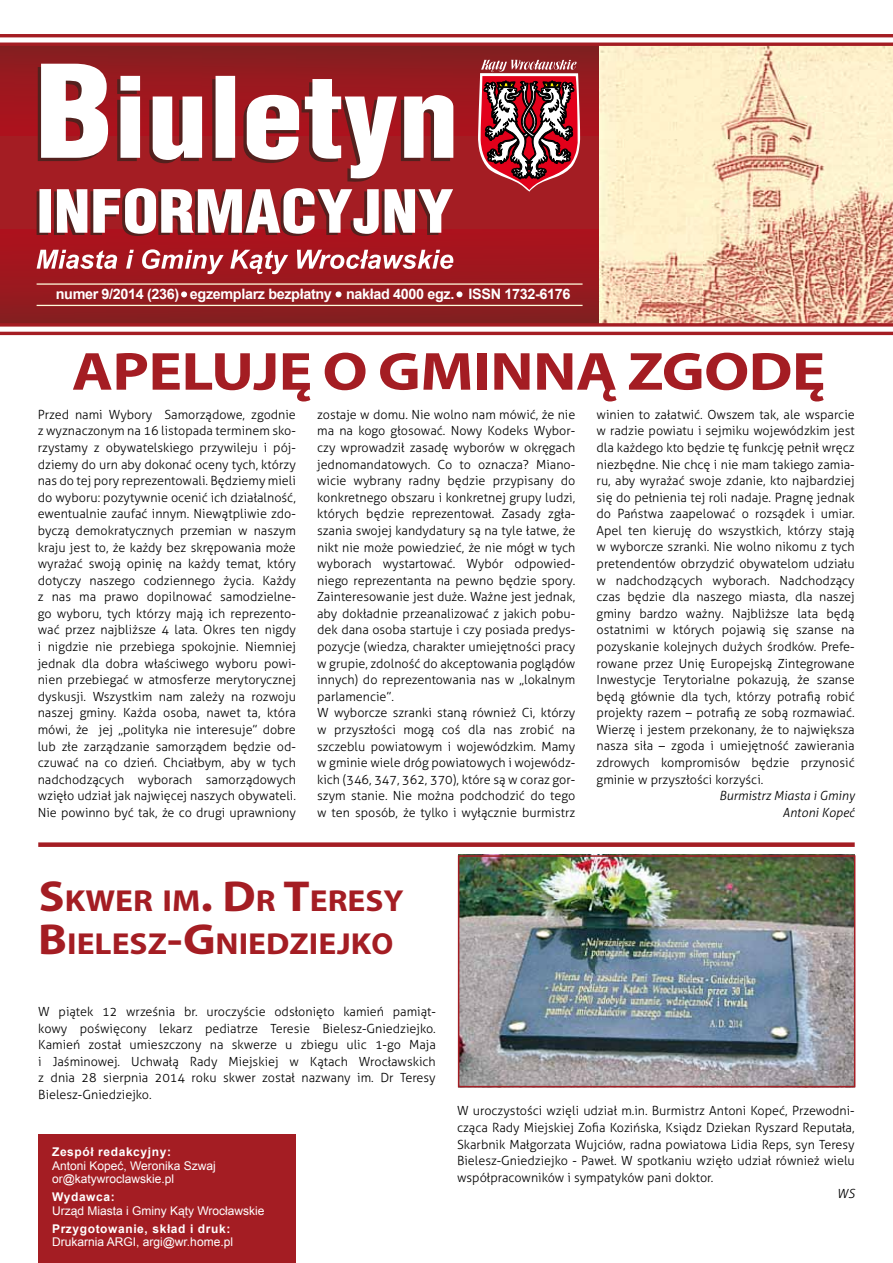
<style>
.page{position:relative;width:893px;height:1263px;background:#fff}
.page>*{position:absolute;margin:0;border:0;box-sizing:border-box;transform-origin:0 0}
.t1{font:700 54px "Myriad Pro";letter-spacing:-.01em;color:#a41d23;scale:1.17 1}
.t2{font:700 30.45px/43.5px "Myriad Pro";color:#a41d23;scale:1.1 1}
.t3{font:700 14.4px "Arial";letter-spacing:-.025em;color:#fff}
.t4{font:300 12.6px/16.6px "Aller";color:#000;text-align:justify}
.t5{font:italic 300 12.6px/16.6px "Aller";color:#000;text-align:right}
.t6{font:12px/13.5px "Arial";color:#fff}
.t7{font:700 12px "Arial";letter-spacing:.05em;color:#fff}
.s1{font-size:43.5px}
</style>
<div class="page">
<div style="left:0;top:44px;width:608px;height:281px;background:#a41d23"></div>
<img style="left:0;top:46px;width:600px;height:90px">
<img style="left:0;top:229px;width:600px;height:94px">
<hr style="left:0;top:332px;width:893px;height:3px;background:#a41d23">
<hr style="left:0;top:34px;width:893px;height:3px;background:#a41d23">
<svg style="left:38px;top:67px;width:332px;height:115px"></svg>
<svg style="left:41px;top:64px;width:412px;height:114px"></svg>
<svg style="left:37px;top:188px;width:416px;height:48px"></svg>
<img style="left:600px;top:46px;width:293px;height:277px">
<svg style="left:0;top:323px;width:893px;height:4px;fill:#a41d23"></svg>
<hr style="left:0;top:43px;width:893px;height:3px;background:#a41d23">
<svg style="left:37px;top:249px;width:416px;height:25px"></svg>
<svg style="left:478px;top:60px;width:102px;height:132px;background:#a34a52"></svg>
<hr style="left:37px;top:305px;width:546px;height:1px;background:#fffbdb">
<hr style="left:37px;top:283px;width:546px;height:2px;background:#fffbdb">
<div style="left:38px;top:1134px;width:258px;height:129px;background:#a41d23"></div>
<svg style="left:181px;top:291px;width:6px;height:6px"></svg>
<svg style="left:335px;top:291px;width:7px;height:6px"></svg>
<svg style="left:456px;top:291px;width:6px;height:6px"></svg>
<img style="left:461px;top:858px;width:391px;height:226px">
<div style="left:38px;top:842px;width:817px;height:5px;background:#a41d23"></div>
<div style="left:458px;top:855px;width:397px;height:232px;border:2px solid #a41d23"></div>
<p class="t3" style="left:56px;top:285px;width:516px">numer 9/2014 (236) egzemplarz bezpłatny nakład 4000 egz. ISSN 1732-6176</p>
<h1 class="t1" style="left:72px;top:336px;width:646px">APELUJĘ O GMINNĄ ZGODĘ</h1>
<p class="t4" style="left:38px;top:406px;width:260px">Przed nami Wybory Samorządowe, zgodnie z wyznaczonym na 16 listopada terminem sko&shy;rzystamy z obywatelskiego przywileju i pój&shy;dziemy do urn aby dokonać oceny tych, którzy nas do tej pory reprezentowali. Będziemy mieli do wyboru: pozytywnie ocenić ich działalność, ewentualnie zaufać innym. Niewątpliwie zdo&shy;byczą demokratycznych przemian w naszym kraju jest to, że każdy bez skrępowania może wyrażać swoją opinię na każdy temat, który dotyczy naszego codziennego życia. Każdy z nas ma prawo dopilnować samodzielne&shy;go wyboru, tych którzy mają ich reprezento&shy;wać przez najbliższe 4 lata. Okres ten nigdy i nigdzie nie przebiega spokojnie. Niemniej jednak dla dobra właściwego wyboru powi&shy;nien przebiegać w atmosferze merytorycznej dyskusji. Wszystkim nam zależy na rozwoju naszej gminy. Każda osoba, nawet ta, która mówi, że jej „polityka nie interesuje” dobre lub złe zarządzanie samorządem będzie od&shy;czuwać na co dzień. Chciałbym, aby w tych nadchodzących wyborach samorządowych wzięło udział jak najwięcej naszych obywateli.<br>Nie powinno być tak, że co drugi uprawniony</p>
<p class="t4" style="left:317px;top:406px;width:260px;text-align:left">zostaje w domu. Nie wolno nam mówić, że nie ma na kogo głosować. Nowy Kodeks Wybor&shy;czy wprowadził zasadę wyborów w okręgach jednomandatowych. Co to oznacza? Miano&shy;wicie wybrany radny będzie przypisany do konkretnego obszaru i konkretnej grupy ludzi, których będzie reprezentował. Zasady zgła&shy;szania swojej kandydatury są na tyle łatwe, że nikt nie może powiedzieć, że nie mógł w tych wyborach wystartować. Wybór odpowied&shy;niego reprezentanta na pewno będzie spory.<br>Zainteresowanie jest duże. Ważne jest jednak, aby dokładnie przeanalizować z jakich pobu&shy;dek dana osoba startuje i czy posiada predys&shy;pozycje (wiedza, charakter umiejętności pracy w grupie, zdolność do akceptowania poglądów innych) do reprezentowania nas w „lokalnym parlamencie”.<br>W wyborcze szranki staną również Ci, którzy w przyszłości mogą coś dla nas zrobić na szczeblu powiatowym i wojewódzkim. Mamy w gminie wiele dróg powiatowych i wojewódz&shy;kich (346, 347, 362, 370), które są w coraz gor&shy;szym stanie. Nie można podchodzić do tego w ten sposób, że tylko i wyłącznie burmistrz</p>
<p class="t4" style="left:597px;top:406px;width:260px">winien to załatwić. Owszem tak, ale wsparcie w radzie powiatu i sejmiku wojewódzkim jest dla każdego kto będzie tę funkcję pełnił wręcz niezbędne. Nie chcę i nie mam takiego zamia&shy;ru, aby wyrażać swoje zdanie, kto najbardziej się do pełnienia tej roli nadaje. Pragnę jednak do Państwa zaapelować o rozsądek i umiar.<br>Apel ten kieruję do wszystkich, którzy stają w wyborcze szranki. Nie wolno nikomu z tych pretendentów obrzydzić obywatelom udziału w nadchodzących wyborach. Nadchodzący czas będzie dla naszego miasta, dla naszej gminy bardzo ważny. Najbliższe lata będą ostatnimi w których pojawią się szanse na pozyskanie kolejnych dużych środków. Prefe&shy;rowane przez Unię Europejską Zintegrowane Inwestycje Terytorialne pokazują, że szanse będą głównie dla tych, którzy potrafią robić projekty razem – potrafią ze sobą rozmawiać.<br>Wierzę i jestem przekonany, że to największa nasza siła – zgoda i umiejętność zawierania zdrowych kompromisów będzie przynosić gminie w przyszłości korzyści.</p>
<p class="t5" style="left:719px;top:787px;width:137px">Burmistrz Miasta i Gminy<br>Antoni Kopeć</p>
<h2 class="t2" style="left:38px;top:878px;width:334px"><span class="s1">S</span>KWER IM<span class="s1">. D</span>R <span class="s1">T</span>ERESY<br><span class="s1">B</span>IELESZ<span class="s1">-G</span>NIEDZIEJKO</h2>
<p class="t4" style="left:38px;top:1003px;width:399px">W piątek 12 września br. uroczyście odsłonięto kamień pamiąt&shy;kowy poświęcony lekarz pediatrze Teresie Bielesz-Gniedziejko.<br>Kamień został umieszczony na skwerze u zbiegu ulic 1-go Maja i Jaśminowej. Uchwałą Rady Miejskiej w Kątach Wrocławskich z dnia 28 sierpnia 2014 roku skwer został nazwany im. Dr Teresy Bielesz-Gniedziejko.</p>
<p class="t7" style="left:52px;top:1144px;width:120px">Zespół redakcyjny:</p>
<p class="t6" style="left:52px;top:1159px;width:165px">Antoni Kopeć, Weronika Szwaj or@katywroclawskie.pl</p>
<p class="t7" style="left:52px;top:1189px;width:64px">Wydawca:</p>
<p class="t6" style="left:52px;top:1204px;width:214px">Urząd Miasta i Gminy Kąty Wrocławskie</p>
<p class="t7" style="left:52px;top:1220px;width:180px">Przygotowanie, skład i druk:</p>
<p class="t6" style="left:52px;top:1235px;width:182px">Drukarnia ARGI, argi@wr.home.pl</p>
<p class="t4" style="left:457px;top:1103px;width:399px">W uroczystości wzięli udział m.in. Burmistrz Antoni Kopeć, Przewodni&shy;cząca Rady Miejskiej Zofia Kozińska, Ksiądz Dziekan Ryszard Reputała, Skarbnik Małgorzata Wujciów, radna powiatowa Lidia Reps, syn Teresy Bielesz-Gniedziejko - Paweł. W spotkaniu wzięło udział również wielu współpracowników i sympatyków pani doktor.</p>
<p class="t5" style="left:837px;top:1185px;width:19px">WS</p>
</div>
